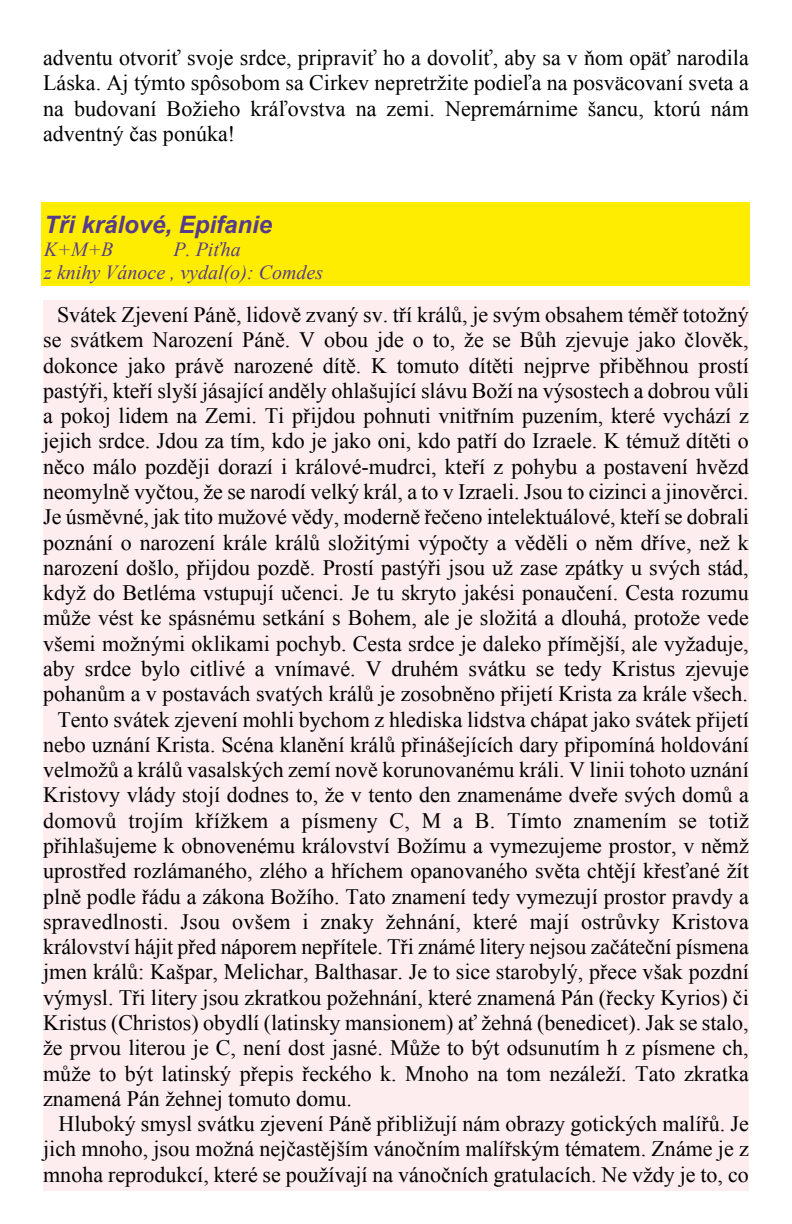
<style>
.page{position:relative;width:792px;height:1224px;background:#fff}
.page>*{position:absolute;margin:0;border:0;box-sizing:border-box;transform-origin:0 0}
.t1{font:italic 700 24px "Arial";color:#563b8c}
.t2{font:22px/25.2px "Times New Roman";color:#000;text-align:justify}
.t3{font:italic 20px/23px "Times New Roman";color:#563b8c}
</style>
<div class="page">
<div style="left:42px;top:202px;width:708px;height:84px;background:#ffed00"></div>
<div style="left:43px;top:300px;width:706px;height:891px;background:#fdedee"></div>
<p class="t2" style="left:43px;top:47px;width:707px">adventu otvoriť svoje srdce, pripraviť ho a dovoliť, aby sa v ňom opäť narodila Láska. Aj týmto spôsobom sa Cirkev nepretržite podieľa na posväcovaní sveta a na budovaní Božieho kráľovstva na zemi. Nepremárnime šancu, ktorú nám adventný čas ponúka!</p>
<p class="t1" style="left:44px;top:215px;width:230px">Tři králové, Epifanie</p>
<p class="t3" style="left:44px;top:240px;width:71px">K+M+B</p>
<p class="t3" style="left:44px;top:240px;width:280px;text-indent:129px">P. Piťha<br>z knihy Vánoce , vydal(o): Comdes</p>
<p class="t2" style="left:57px;top:304px;width:693px">Svátek Zjevení Páně, lidově zvaný sv. tří králů, je svým obsahem téměř totožný</p>
<p class="t2" style="left:43px;top:329px;width:707px">se svátkem Narození Páně. V obou jde o to, že se Bůh zjevuje jako člověk,</p>
<p class="t2" style="left:43px;top:355px;width:707px">dokonce jako právě narozené dítě. K tomuto dítěti nejprve přiběhnou prostí</p>
<p class="t2" style="left:43px;top:380px;width:707px">pastýři, kteří slyší jásající anděly ohlašující slávu Boží na výsostech a dobrou vůli</p>
<p class="t2" style="left:43px;top:405px;width:707px">a pokoj lidem na Zemi. Ti přijdou pohnuti vnitřním puzením, které vychází z</p>
<p class="t2" style="left:43px;top:431px;width:707px">jejich srdce. Jdou za tím, kdo je jako oni, kdo patří do Izraele. K témuž dítěti o</p>
<p class="t2" style="left:43px;top:456px;width:707px">něco málo později dorazí i králové-mudrci, kteří z pohybu a postavení hvězd</p>
<p class="t2" style="left:43px;top:481px;width:707px">neomylně vyčtou, že se narodí velký král, a to v Izraeli. Jsou to cizinci a jinověrci.</p>
<p class="t2" style="left:43px;top:506px;width:707px">Je úsměvné, jak tito mužové vědy, moderně řečeno intelektuálové, kteří se dobrali</p>
<p class="t2" style="left:43px;top:532px;width:707px">poznání o narození krále králů složitými výpočty a věděli o něm dříve, než k</p>
<p class="t2" style="left:43px;top:557px;width:707px">narození došlo, přijdou pozdě. Prostí pastýři jsou už zase zpátky u svých stád,</p>
<p class="t2" style="left:43px;top:582px;width:707px">když do Betléma vstupují učenci. Je tu skryto jakési ponaučení. Cesta rozumu</p>
<p class="t2" style="left:43px;top:608px;width:707px">může vést ke spásnému setkání s Bohem, ale je složitá a dlouhá, protože vede</p>
<p class="t2" style="left:43px;top:633px;width:707px">všemi možnými oklikami pochyb. Cesta srdce je daleko přímější, ale vyžaduje,</p>
<p class="t2" style="left:43px;top:658px;width:707px">aby srdce bylo citlivé a vnímavé. V druhém svátku se tedy Kristus zjevuje</p>
<p class="t2" style="left:43px;top:683px;width:706px">pohanům a v postavách svatých králů je zosobněno přijetí Krista za krále všech.</p>
<p class="t2" style="left:57px;top:709px;width:693px">Tento svátek zjevení mohli bychom z hlediska lidstva chápat jako svátek přijetí</p>
<p class="t2" style="left:43px;top:734px;width:707px">nebo uznání Krista. Scéna klanění králů přinášejících dary připomíná holdování</p>
<p class="t2" style="left:43px;top:759px;width:707px">velmožů a králů vasalských zemí nově korunovanému králi. V linii tohoto uznání</p>
<p class="t2" style="left:43px;top:785px;width:707px">Kristovy vlády stojí dodnes to, že v tento den znamenáme dveře svých domů a</p>
<p class="t2" style="left:43px;top:810px;width:707px">domovů trojím křížkem a písmeny C, M a B. Tímto znamením se totiž</p>
<p class="t2" style="left:43px;top:835px;width:707px">přihlašujeme k obnovenému království Božímu a vymezujeme prostor, v němž</p>
<p class="t2" style="left:43px;top:860px;width:707px">uprostřed rozlámaného, zlého a hříchem opanovaného světa chtějí křesťané žít</p>
<p class="t2" style="left:43px;top:886px;width:707px">plně podle řádu a zákona Božího. Tato znamení tedy vymezují prostor pravdy a</p>
<p class="t2" style="left:43px;top:911px;width:707px">spravedlnosti. Jsou ovšem i znaky žehnání, které mají ostrůvky Kristova</p>
<p class="t2" style="left:43px;top:936px;width:707px">království hájit před náporem nepřítele. Tři známé litery nejsou začáteční písmena</p>
<p class="t2" style="left:43px;top:962px;width:707px">jmen králů: Kašpar, Melichar, Balthasar. Je to sice starobylý, přece však pozdní</p>
<p class="t2" style="left:43px;top:987px;width:707px">výmysl. Tři litery jsou zkratkou požehnání, které znamená Pán (řecky Kyrios) či</p>
<p class="t2" style="left:43px;top:1012px;width:707px">Kristus (Christos) obydlí (latinsky mansionem) ať žehná (benedicet). Jak se stalo,</p>
<p class="t2" style="left:43px;top:1037px;width:707px">že prvou literou je C, není dost jasné. Může to být odsunutím h z písmene ch,</p>
<p class="t2" style="left:43px;top:1063px;width:707px">může to být latinský přepis řeckého k. Mnoho na tom nezáleží. Tato zkratka</p>
<p class="t2" style="left:43px;top:1088px;width:310px">znamená Pán žehnej tomuto domu.</p>
<p class="t2" style="left:59px;top:1113px;width:692px">Hluboký smysl svátku zjevení Páně přibližují nám obrazy gotických malířů. Je</p>
<p class="t2" style="left:43px;top:1139px;width:707px">jich mnoho, jsou možná nejčastějším vánočním malířským tématem. Známe je z</p>
<p class="t2" style="left:43px;top:1164px;width:707px">mnoha reprodukcí, které se používají na vánočních gratulacích. Ne vždy je to, co</p>
</div>
